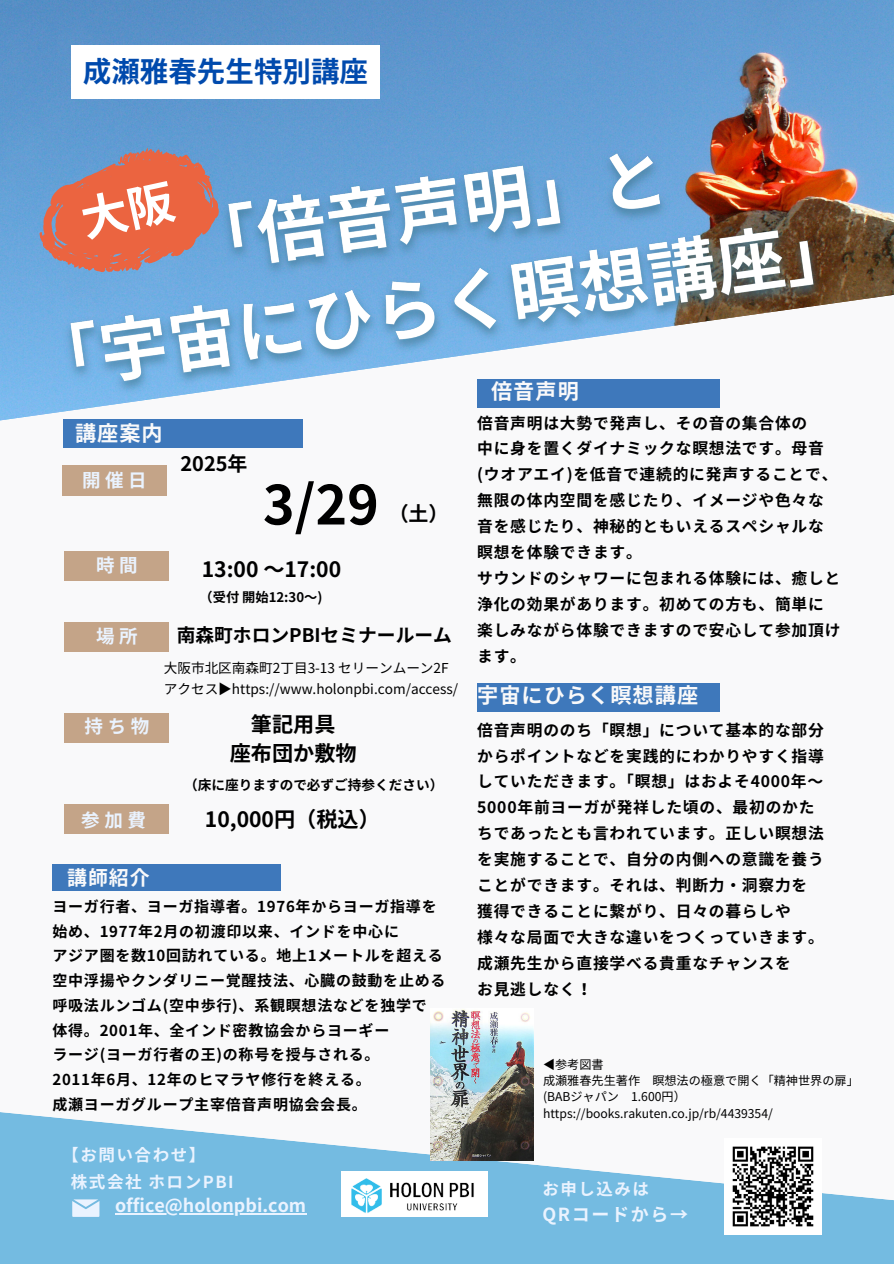
<style>
.page{position:relative;width:894px;height:1264px;background:#fff}
.page>*{position:absolute;margin:0;border:0;box-sizing:border-box;transform-origin:0 0}
.t1{font:700 53.7px "Noto Sans JP";color:#000}
.t2{font:700 28.5px "Noto Sans JP";color:#004aad}
.t3{font:700 21.15px/29.2px "Noto Sans JP";color:#000;text-align:center}
.t4{font:700 21.15px "Noto Sans JP";letter-spacing:.05em;color:#f9f9fa}
.t5{font:700 19.95px "Noto Sans JP";color:#000}
.t6{font:700 19.95px "Noto Sans JP";color:#f9f9fa}
.t7{font:700 18.75px "Noto Sans JP";color:#000}
.t8{font:700 18.45px "Noto Sans JP";letter-spacing:.245em;color:#eaf3ff}
.t9{font:700 18px "Noto Sans JP";letter-spacing:.09em;color:#eaf3ff}
.t10{font:700 17.85px "Noto Sans JP";color:#eaf3ff}
.t11{font:700 16.5px "Noto Sans JP";letter-spacing:.09em;color:#eaf3ff}
.t12{font:700 15.75px/25.8px "Noto Sans JP";letter-spacing:.05em;color:#000}
.t13{font:700 15px "Noto Sans JP";letter-spacing:.05em;color:#000}
.t14{font:13.65px "Noto Sans JP";color:#000}
.t15{font:700 13.65px "Noto Sans JP";color:#000}
.t16{font:700 13.2px "Noto Sans JP";color:#000}
.t17{font:12.15px "Noto Sans JP";color:#000}
</style>
<div class="page">
<div style="left:0;top:0;width:893px;height:1263px;background:#f9f9fa"></div>
<img style="left:0;top:0;width:893px;height:279px">
<svg style="left:0;top:283px;width:893px;height:369px"></svg>
<svg style="left:0;top:1102px;width:893px;height:161px;fill:#74bbe1"></svg>
<img style="left:724px;top:1138px;width:97px;height:96px">
<div style="left:53px;top:864px;width:228px;height:27px;background:#3e78bb"></div>
<div style="left:62px;top:465px;width:104px;height:31px;background:#c4a488"></div>
<div style="left:65px;top:714px;width:104px;height:29px;background:#c4a488"></div>
<div style="left:65px;top:551px;width:104px;height:29px;background:#c4a488"></div>
<div style="left:65px;top:622px;width:104px;height:29px;background:#c4a488"></div>
<div style="left:63px;top:419px;width:239px;height:28px;background:#3e78bb"></div>
<div style="left:64px;top:804px;width:104px;height:29px;background:#c4a488"></div>
<svg style="left:72px;top:1199px;width:27px;height:17px"></svg>
<div style="left:477px;top:683px;width:243px;height:28px;background:#3e78bb"></div>
<div style="left:341px;top:1171px;width:147px;height:45px;background:#fff"></div>
<img style="left:337px;top:1172px;width:167px;height:44px">
<img style="left:430px;top:1009px;width:103px;height:151px">
<img style="left:10px;top:98px;width:850px;height:316px">
<div style="left:71px;top:45px;width:308px;height:53px;background:#fff"></div>
<hr style="left:115px;top:1212px;width:191px;height:2px;background:#eaf3ff">
<svg style="left:26px;top:135px;width:202px;height:153px;background:#a7838d"></svg>
<p class="t2" style="left:83px;top:49px;width:286px">成瀬雅春先生特別講座</p>
<p class="t4" style="left:75px;top:416px;width:89px">講座案内</p>
<p class="t8" style="left:82px;top:465px;width:60px">開催日</p>
<p class="t5" style="left:180px;top:448px;width:68px">2025年</p>
<p class="t1" style="left:263px;top:462px;width:117px">3/29</p>
<h5 class="t8" style="left:96px;top:551px;width:43px">時間</h5>
<h5 class="t3" style="left:202px;top:553px;width:141px">13:00 〜17:00</h5>
<p class="t16" style="left:199px;top:586px;width:124px">（受付開始12:30〜)</p>
<p class="t5" style="left:388px;top:497px;width:61px">（土）</p>
<p class="t8" style="left:96px;top:622px;width:43px">場所</p>
<p class="t7" style="left:177px;top:620px;width:277px">南森町ホロンPBIセミナールーム</p>
<p class="t14" style="left:164px;top:657px;width:286px">大阪市北区南森町2丁目 3-13 セリーンムーン2F</p>
<p class="t14" style="left:164px;top:678px;width:296px">アクセス▶︎ https://www.holonpbi.com/access/</p>
<p class="t8" style="left:85px;top:712px;width:66px">持ち物</p>
<p class="t3" style="left:230px;top:708px;width:128px">筆記用具<br>座布団か敷物</p>
<p class="t15" style="left:184px;top:774px;width:260px">（床に座りますので必ずご持参ください）</p>
<p class="t8" style="left:81px;top:805px;width:66px">参加費</p>
<p class="t3" style="left:205px;top:803px;width:176px">10,000円（税込）</p>
<h5 class="t6" style="left:67px;top:861px;width:84px">講師紹介</h5>
<p class="t13" style="left:52px;top:894px;width:385px">ヨーガ行者、ヨーガ指導者。1976年からヨーガ指導を</p>
<h6 class="t13" style="left:52px;top:919px;width:348px">始め、1977年2月の初渡印以来、インドを中心に</h6>
<p class="t13" style="left:52px;top:944px;width:392px">アジア圏を数10回訪れている。地上1メートルを超える</p>
<p class="t13" style="left:52px;top:968px;width:394px">空中浮揚やクンダリニー覚醒技法、心臓の鼓動を止める</p>
<p class="t13" style="left:52px;top:993px;width:376px">呼吸法ルンゴム(空中歩行)、系観瞑想法などを独学で</p>
<p class="t13" style="left:52px;top:1018px;width:338px">体得。2001年、全インド密教協会からヨーギー</p>
<p class="t13" style="left:52px;top:1043px;width:328px">ラージ(ヨーガ行者の王)の称号を授与される。</p>
<p class="t13" style="left:52px;top:1067px;width:320px">2011年6月、12年のヒマラヤ修行を終える。</p>
<p class="t13" style="left:52px;top:1092px;width:316px">成瀬ヨーガグループ主宰倍音声明協会会長。</p>
<p class="t11" style="left:62px;top:1141px;width:145px">【お問い合わせ】</p>
<p class="t11" style="left:71px;top:1169px;width:164px">株式会社ホロンPBI</p>
<p class="t10" style="left:115px;top:1191px;width:192px">office@holonpbi.com</p>
<h5 class="t4" style="left:491px;top:374px;width:89px">倍音声明</h5>
<p class="t12" style="left:477px;top:409px;width:331px">倍音声明は大勢で発声し、その音の集合体の</p>
<h5 class="t12" style="left:477px;top:435px;width:346px">中に身を置くダイナミックな瞑想法です。母音</h5>
<p class="t12" style="left:477px;top:461px;width:361px">(ウオアエイ)を低音で連続的に発声することで、</p>
<h5 class="t12" style="left:477px;top:486px;width:348px">無限の体内空間を感じたり、イメージや色々な</h5>
<p class="t12" style="left:477px;top:512px;width:348px">音を感じたり、神秘的ともいえるスペシャルな</p>
<h5 class="t12" style="left:477px;top:538px;width:166px">瞑想を体験できます。</h5>
<h2 class="t12" style="left:477px;top:564px;width:365px">サウンドのシャワーに包まれる体験には、癒しと</h2>
<h5 class="t12" style="left:477px;top:590px;width:348px">浄化の効果があります。初めての方も、簡単に</h5>
<p class="t12" style="left:477px;top:616px;width:365px">楽しみながら体験できますので安心して参加頂けます。</p>
<p class="t4" style="left:477px;top:678px;width:222px">宇宙にひらく瞑想講座</p>
<h5 class="t12" style="left:477px;top:716px;width:348px">倍音声明ののち「瞑想」について基本的な部分</h5>
<p class="t12" style="left:477px;top:742px;width:348px">からポイントなどを実践的にわかりやすく指導</p>
<p class="t12" style="left:477px;top:768px;width:346px">していただきます。「瞑想」はおよそ4000年～<br>5000年前ヨーガが発祥した頃の、最初のかた</p>
<p class="t12" style="left:477px;top:819px;width:348px">ちであったとも言われています。正しい瞑想法</p>
<p class="t12" style="left:477px;top:845px;width:348px">を実施することで、自分の内側への意識を養う</p>
<p class="t12" style="left:477px;top:871px;width:331px">ことができます。それは、判断力・洞察力を</p>
<p class="t12" style="left:477px;top:897px;width:315px">獲得できることに繋がり、日々の暮らしや</p>
<p class="t12" style="left:477px;top:923px;width:348px">様々な局面で大きな違いをつくっていきます。</p>
<p class="t12" style="left:477px;top:949px;width:315px">成瀬先生から直接学べる貴重なチャンスを</p>
<p class="t12" style="left:477px;top:975px;width:116px">お見逃しなく！</p>
<p class="t17" style="left:543px;top:1054px;width:62px">◀︎参考図書</p>
<p class="t17" style="left:543px;top:1071px;width:317px">成瀬雅春先生著作 瞑想法の極意で開く「精神世界の扉」</p>
<p class="t17" style="left:543px;top:1087px;width:144px">(BABジャパン 1.600円）</p>
<p class="t17" style="left:543px;top:1103px;width:231px">https://books.rakuten.co.jp/rb/4439354/</p>
<p class="t11" style="left:542px;top:1176px;width:108px">お申し込みは</p>
<p class="t9" style="left:542px;top:1200px;width:147px">QRコードから→</p>
</div>
